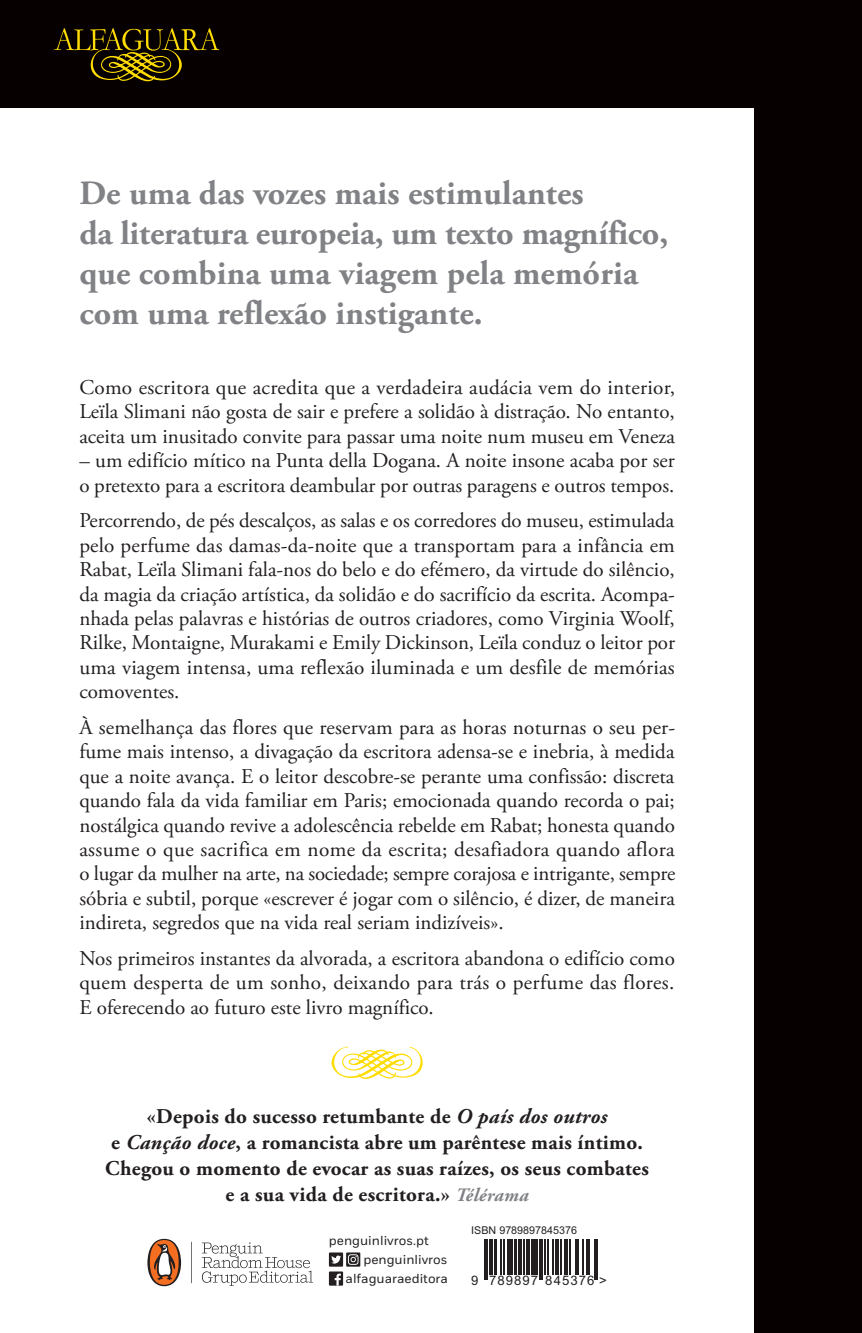
<style>
.page{position:relative;width:862px;height:1333px;background:#fff}
.page>*{position:absolute;margin:0;border:0;box-sizing:border-box;transform-origin:0 0}
.t1{font:700 34px/40px "Adobe Garamond Pro";letter-spacing:.005em;color:#808285}
.t2{font:21px/24.4px "Adobe Garamond Pro";color:#231f20;text-align:justify}
.t3{font:700 21px/26px "Adobe Garamond Pro";letter-spacing:.015em;color:#231f20;text-align:center}
.t4{font:13.2px "Arial";letter-spacing:.08em;color:#231f20}
.t5{font:13px "Fort";color:#231f20}
.t6{font:10.8px "Arial";color:#231f20}
.s1{font-style:italic}
.s2{font-style:italic;font-size:18.8px;color:#808285}
</style>
<div class="page">
<div style="left:0;top:0;width:862px;height:108px;background:#060100"></div>
<svg style="left:54px;top:28px;width:165px;height:53px"></svg>
<div style="left:754px;top:0;width:108px;height:1332px;background:#060100"></div>
<svg style="left:331px;top:1046px;width:92px;height:32px"></svg>
<div style="left:329px;top:1252px;width:14px;height:14px;background:#231f20"></div>
<svg style="left:331px;top:1255px;width:10px;height:8px"></svg>
<svg style="left:346px;top:1252px;width:14px;height:14px"></svg>
<svg style="left:348px;top:1254px;width:10px;height:10px"></svg>
<div style="left:329px;top:1271px;width:14px;height:14px;background:#231f20"></div>
<svg style="left:335px;top:1273px;width:6px;height:12px"></svg>
<svg style="left:202px;top:1242px;width:111px;height:43px"></svg>
<svg style="left:191px;top:1241px;width:1px;height:41px"></svg>
<svg style="left:147px;top:1238px;width:34px;height:48px"></svg>
<svg style="left:149px;top:1239px;width:30px;height:45px"></svg>
<svg style="left:154px;top:1243px;width:21px;height:37px"></svg>
<hr style="left:484px;top:1238px;width:1px;height:41px;background:#231f20">
<hr style="left:487px;top:1238px;width:1px;height:41px;background:#231f20">
<hr style="left:489px;top:1238px;width:4px;height:36px;background:#231f20">
<hr style="left:494px;top:1238px;width:2px;height:36px;background:#231f20">
<hr style="left:500px;top:1238px;width:1px;height:36px;background:#231f20">
<hr style="left:503px;top:1238px;width:2px;height:36px;background:#231f20">
<hr style="left:507px;top:1238px;width:1px;height:36px;background:#231f20">
<hr style="left:509px;top:1238px;width:4px;height:36px;background:#231f20">
<hr style="left:514px;top:1238px;width:2px;height:36px;background:#231f20">
<hr style="left:518px;top:1238px;width:3px;height:36px;background:#231f20">
<hr style="left:524px;top:1238px;width:1px;height:36px;background:#231f20">
<hr style="left:526px;top:1238px;width:4px;height:36px;background:#231f20">
<hr style="left:531px;top:1238px;width:3px;height:36px;background:#231f20">
<hr style="left:536px;top:1238px;width:2px;height:36px;background:#231f20">
<hr style="left:539px;top:1238px;width:1px;height:41px;background:#231f20">
<hr style="left:542px;top:1238px;width:1px;height:41px;background:#231f20">
<hr style="left:544px;top:1238px;width:1px;height:36px;background:#231f20">
<hr style="left:548px;top:1238px;width:1px;height:36px;background:#231f20">
<hr style="left:552px;top:1238px;width:1px;height:36px;background:#231f20">
<hr style="left:555px;top:1238px;width:3px;height:36px;background:#231f20">
<hr style="left:561px;top:1238px;width:1px;height:36px;background:#231f20">
<hr style="left:564px;top:1238px;width:4px;height:36px;background:#231f20">
<hr style="left:569px;top:1238px;width:1px;height:36px;background:#231f20">
<hr style="left:575px;top:1238px;width:1px;height:36px;background:#231f20">
<hr style="left:577px;top:1238px;width:2px;height:36px;background:#231f20">
<hr style="left:582px;top:1238px;width:1px;height:36px;background:#231f20">
<hr style="left:586px;top:1238px;width:1px;height:36px;background:#231f20">
<hr style="left:588px;top:1238px;width:1px;height:36px;background:#231f20">
<hr style="left:594px;top:1238px;width:1px;height:41px;background:#231f20">
<hr style="left:596px;top:1238px;width:2px;height:41px;background:#231f20">
<h1 class="t1" style="left:79px;top:174px;width:590px">De uma das vozes mais estimulantes<br>da literatura europeia, um texto magnífico, que combina uma viagem pela memória com uma reflexão instigante.</h1>
<p class="t2" style="left:79px;top:376px;width:597px">Como escritora que acredita que a verdadeira audácia vem do interior, Leïla Slimani não gosta de sair e prefere a solidão à distração. No entanto, aceita um inusitado convite para passar uma noite num museu em Veneza</p>
<p class="t2" style="left:79px;top:449px;width:597px">– um edifício mítico na Punta della Dogana. A noite insone acaba por ser o pretexto para a escritora deambular por outras paragens e outros tempos.</p>
<p class="t2" style="left:79px;top:509px;width:597px">Percorrendo, de pés descalços, as salas e os corredores do museu, estimulada pelo perfume das damas-da-noite que a transportam para a infância em Rabat, Leïla Slimani fala-nos do belo e do efémero, da virtude do silêncio, da magia da criação artística, da solidão e do sacrifício da escrita. Acompa&shy;nhada pelas palavras e histórias de outros criadores, como Virginia Woolf, Rilke, Montaigne, Murakami e Emily Dickinson, Leïla conduz o leitor por uma viagem intensa, uma reflexão iluminada e um desfile de memórias comoventes.</p>
<p class="t2" style="left:79px;top:715px;width:597px">À semelhança das flores que reservam para as horas noturnas o seu per&shy;fume mais intenso, a divagação da escritora adensa-se e inebria, à medida que a noite avança. E o leitor descobre-se perante uma confissão: discreta quando fala da vida familiar em Paris; emocionada quando recorda o pai; nostálgica quando revive a adolescência rebelde em Rabat; honesta quando assume o que sacrifica em nome da escrita; desafiadora quando aflora o lugar da mulher na arte, na sociedade; sempre corajosa e intrigante, sempre sóbria e subtil, porque «escrever é jogar com o silêncio, é dizer, de maneira indireta, segredos que na vida real seriam indizíveis».</p>
<p class="t2" style="left:79px;top:946px;width:597px">Nos primeiros instantes da alvorada, a escritora abandona o edifício como quem desperta de um sonho, deixando para trás o perfume das flores.<br>E oferecendo ao futuro este livro magnífico.</p>
<p class="t3" style="left:105px;top:1103px;width:545px">«Depois do sucesso retumbante de <span class="s1">O país dos outros<br></span>e <span class="s1">Canção doce</span>, a romancista abre um parêntese mais íntimo.<br>Chegou o momento de evocar as suas raízes, os seus combates e a sua vida de escritora.» <span class="s2">Télérama</span></p>
<p class="t5" style="left:329px;top:1232px;width:101px">penguinlivros.pt</p>
<p class="t5" style="left:363px;top:1251px;width:86px">penguinlivros</p>
<p class="t5" style="left:346px;top:1270px;width:104px">alfaguaraeditora</p>
<p class="t4" style="left:471px;top:1271px;width:137px">9 789897 845376 &gt;</p>
<p class="t6" style="left:471px;top:1223px;width:107px">ISBN 9789897845376</p>
</div>
